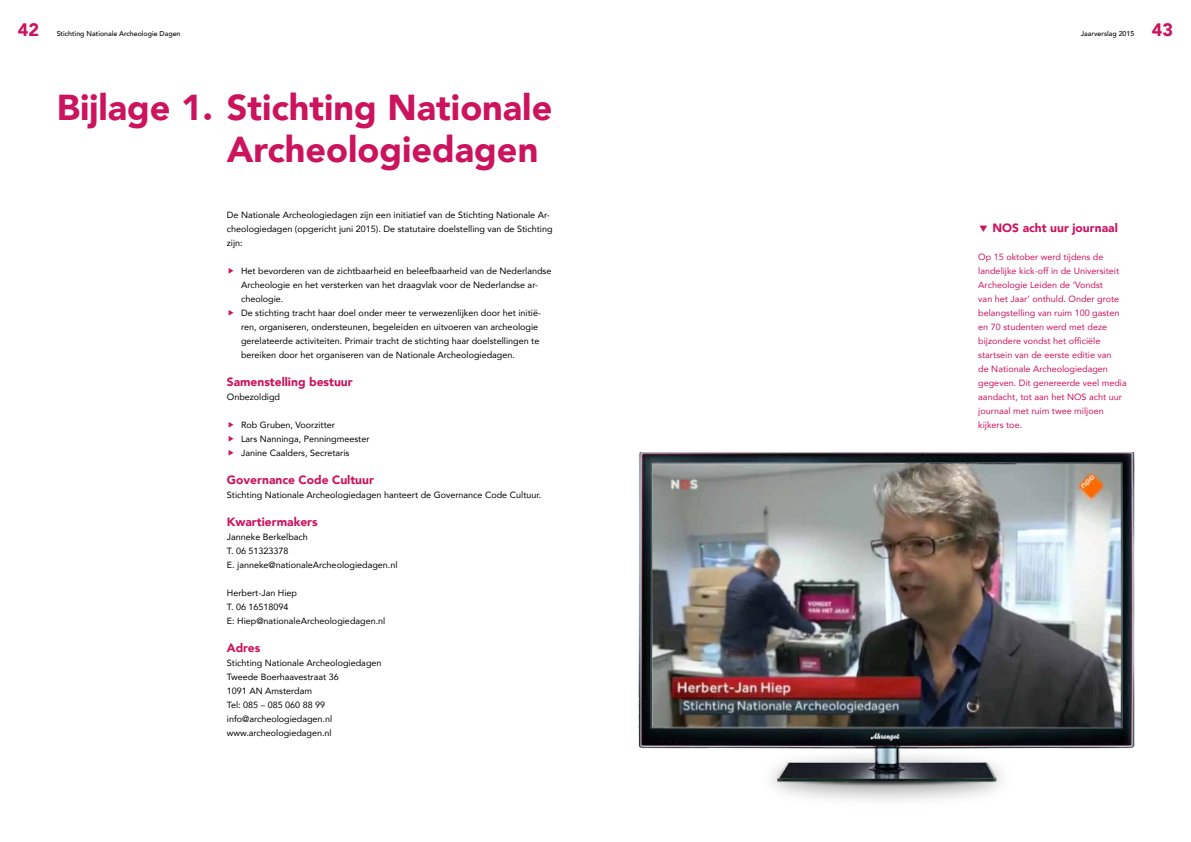
<style>
.page{position:relative;width:1191px;height:842px;background:#fff}
.page>*{position:absolute;margin:0;border:0;box-sizing:border-box;transform-origin:0 0}
.t1{font:900 36px/42px "Avenir";color:#cb135e}
.t2{font:900 18px "Avenir";color:#cb135e}
.t3{font:900 12px "Avenir";color:#cb135e}
.t4{font:9px/14px "Avenir";color:#000}
.t5{font:9px/14px "Avenir";color:#cb135e}
.t6{font:500 7px "Avenir";color:#000}
</style>
<div class="page">
<img style="left:638px;top:452px;width:496px;height:349px">
<h2 class="t2" style="left:18px;top:14px;width:23px">42</h2>
<p class="t6" style="left:57px;top:28px;width:125px">Stichting Nationale Archeologie Dagen</p>
<p class="t6" style="left:1080px;top:28px;width:55px">Jaarverslag 2015</p>
<h2 class="t2" style="left:1152px;top:14px;width:23px">43</h2>
<h1 class="t1" style="left:227px;top:86px;width:327px;text-indent:-170px">Bijlage 1. Stichting Nationale<br>Archeologiedagen</h1>
<p class="t4" style="left:227px;top:208px;width:327px">De Nationale Archeologiedagen zijn een initiatief van de Stichting Nationale Ar&shy;cheologiedagen (opgericht juni 2015). De statutaire doelstelling van de Stichting zijn:</p>
<p class="t4" style="left:241px;top:264px;width:312px">Het bevorderen van de zichtbaarheid en beleefbaarheid van de Nederlandse Archeologie en het versterken van het draagvlak voor de Nederlandse ar&shy;cheologie.<br>De stichting tracht haar doel onder meer te verwezenlijken door het initië&shy;ren, organiseren, ondersteunen, begeleiden en uitvoeren van archeologie gerelateerde activiteiten. Primair tracht de stichting haar doelstellingen te bereiken door het organiseren van de Nationale Archeologiedagen.</p>
<h3 class="t3" style="left:227px;top:372px;width:127px">Samenstelling bestuur</h3>
<p class="t4" style="left:227px;top:390px;width:55px">Onbezoldigd</p>
<p class="t4" style="left:241px;top:418px;width:130px">Rob Gruben, Voorzitter<br>Lars Nanninga, Penningmeester<br>Janine Caalders, Secretaris</p>
<h3 class="t3" style="left:227px;top:470px;width:149px">Governance Code Cultuur</h3>
<p class="t4" style="left:227px;top:488px;width:316px">Stichting Nationale Archeologiedagen hanteert de Governance Code Cultuur.</p>
<h3 class="t3" style="left:227px;top:512px;width:92px">Kwartiermakers</h3>
<p class="t4" style="left:227px;top:530px;width:172px">Janneke Berkelbach<br>T. 06 51323378<br>E. janneke@nationaleArcheologiedagen.nl</p>
<p class="t4" style="left:227px;top:586px;width:160px">Herbert-Jan Hiep<br>T. 06 16518094<br>E: Hiep@nationaleArcheologiedagen.nl</p>
<h3 class="t3" style="left:227px;top:638px;width:35px">Adres</h3>
<p class="t4" style="left:227px;top:656px;width:156px">Stichting Nationale Archeologiedagen<br>Tweede Boerhaavestraat 36<br>1091 AN Amsterdam<br>Tel: 085 – 085 060 88 99 info@archeologiedagen.nl www.archeologiedagen.nl</p>
<h3 class="t3" style="left:992px;top:218px;width:127px">NOS acht uur journaal</h3>
<p class="t5" style="left:978px;top:250px;width:150px">Op 15 oktober werd tijdens de landelijke kick-off in de Universiteit<br>Archeologie Leiden de ‘Vondst<br>van het Jaar’ onthuld. Onder grote belangstelling van ruim 100 gasten en 70 studenten werd met deze bijzondere vondst het officiële startsein van de eerste editie van<br>de Nationale Archeologiedagen gegeven. Dit genereerde veel media aandacht, tot aan het NOS acht uur journaal met ruim twee miljoen kijkers toe.</p>
</div>
